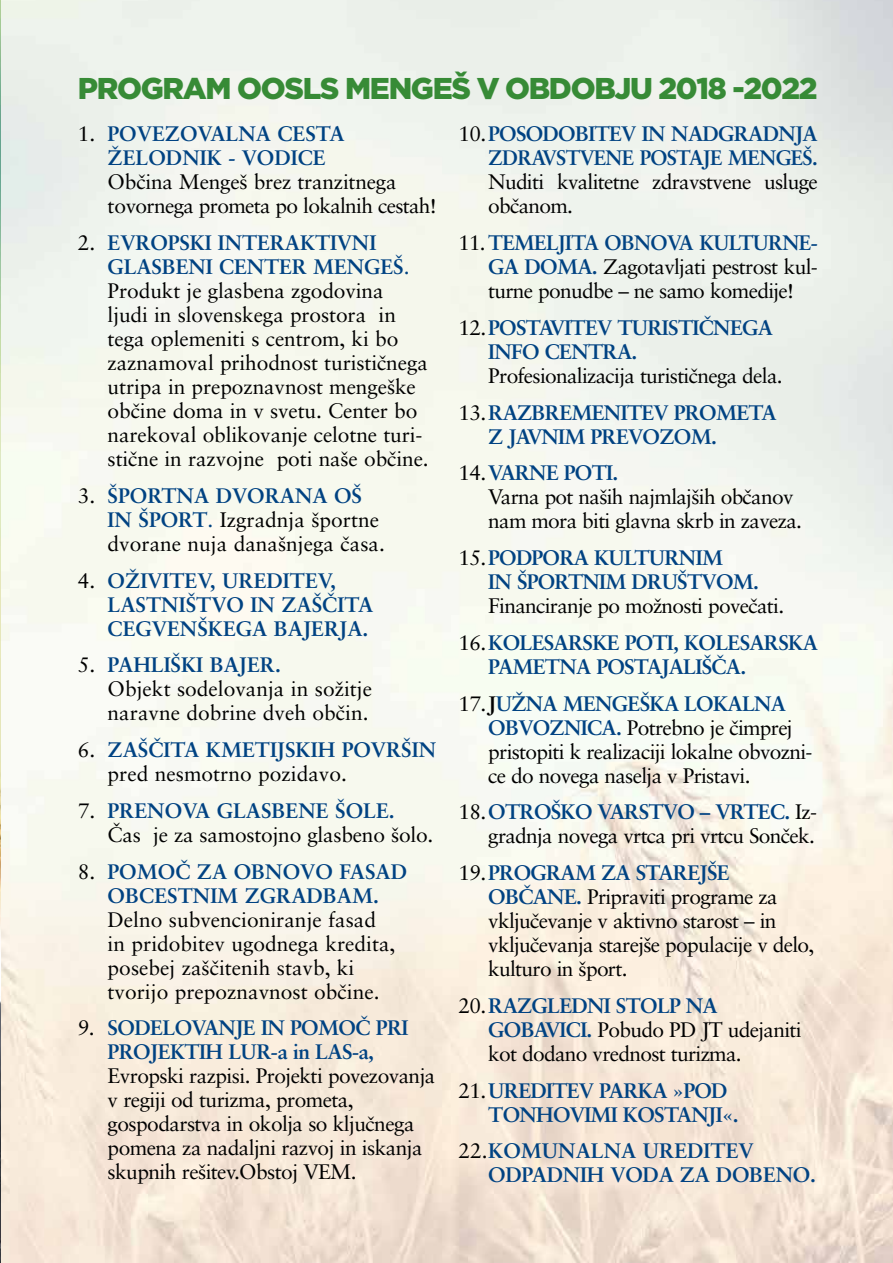
<style>
.page{position:relative;width:893px;height:1263px;background:#fff}
.page>*{position:absolute;margin:0;border:0;box-sizing:border-box;transform-origin:0 0}
.t1{font:900 30px "Gotham";letter-spacing:-.045em;color:#378b36}
.t2{font:21px/24px "SS Sabon";letter-spacing:-.03em;color:#000}
.t3{font:21px/24px "SS Sabon";color:#000}
.t4{font:700 21px/24px "SS Sabon";letter-spacing:-.035em;color:#004282}
.t5{font:21px/24px "SS Sabon";letter-spacing:-.005em;color:#000}
.t6{font:700 21px/24px "SS Sabon";color:#004282;text-align:center}
.t7{font:21px/24px "SS Sabon";letter-spacing:-.01em;color:#000}
.t8{font:700 21px/24px "SS Sabon";letter-spacing:-.01em;color:#004282}
.s1{font-weight:400;color:#000}
.s2{font-weight:700;color:#004282}
.s3{color:#004282}
.s4{color:#000}
</style>
<div class="page">
<img style="left:0;top:0;width:893px;height:1263px">
<h1 class="t1" style="left:78px;top:71px;width:741px">PROGRAM OOSLS MENGE© V OBDOBJU 2018 -2022</h1>
<p class="t6" style="left:78px;top:121px;width:268px"><span class="s1">1.</span> POVEZOVALNA CESTA @ELODNIK - VODICE</p>
<p class="t2" style="left:108px;top:170px;width:331px">Ob~ina Menge{ brez tranzitnega tovornega prometa po lokalnih cestah!</p>
<p class="t5" style="left:108px;top:230px;width:323px;text-indent:-30px">2. <span class="s2">EVROPSKI INTERAKTIVNI<br>GLASBENI CENTER MENGE[</span><span class="s3">.<br></span>Produkt je glasbena zgodovina ljudi in slovenskega prostora in tega oplemeniti s centrom, ki bo zaznamoval prihodnost turisti~nega utripa in prepoznavnost menge{ke ob~ine doma in v svetu. Center bo narekoval oblikovanje celotne turi&shy;sti~ne in razvojne poti na{e ob~ine.</p>
<p class="t3" style="left:108px;top:483px;width:279px;text-indent:-30px">3. <span class="s2">[PORTNA DVORANA O[<br>IN [PORT</span><span class="s3">.</span> Izgradnja {portne dvorane nuja dana{njega ~asa.</p>
<p class="t6" style="left:108px;top:568px;width:267px;text-align:left;text-indent:-30px"><span class="s1">4.</span> O@IVITEV, UREDITEV,<br>LASTNI[TVO IN ZA[^ITA<br>CEGVEN[KEGA BAJERJA.</p>
<p class="t3" style="left:108px;top:653px;width:266px;text-indent:-30px">5. <span class="s2">PAHLI[KI BAJER.<br></span>Objekt sodelovanja in so`itje naravne dobrine dveh ob~in.</p>
<p class="t3" style="left:108px;top:738px;width:330px;text-indent:-30px">6. <span class="s2">ZA[^ITA KMETIJSKIH POVR[IN </span>pred nesmotrno pozidavo.</p>
<p class="t7" style="left:108px;top:798px;width:327px;text-indent:-30px">7. <span class="s2">PRENOVA GLASBENE [OLE.<br></span>^as je za samostojno glasbeno {olo.</p>
<p class="t6" style="left:78px;top:859px;width:331px"><span class="s1">8.</span> POMO^ ZA OBNOVO FASAD<br>OBCESTNIM ZGRADBAM.</p>
<p class="t3" style="left:108px;top:907px;width:289px">Delno subvencioniranje fasad in pridobitev ugodnega kredita, posebej za{~itenih stavb, ki tvorijo prepoznavnost ob~ine.</p>
<p class="t4" style="left:78px;top:1016px;width:332px;text-align:center"><span class="s1">9.</span> SODELOVANJE IN POMO^ PRI<br>PROJEKTIH LUR-a in LAS-a,</p>
<p class="t2" style="left:108px;top:1064px;width:329px">Evropski razpisi. Projekti povezovanja v regiji od turizma, prometa, gospodarstva in okolja so klju~nega pomena za nadaljni razvoj in iskanja skupnih re{itev.Obstoj VEM.</p>
<p class="t4" style="left:458px;top:122px;width:361px;text-align:right"><span class="s1">10.</span>POSODOBITEV IN NADGRADNJA<br>ZDRAVSTVENE POSTAJE MENGE[.</p>
<p class="t2" style="left:488px;top:170px;width:331px">Nuditi kvalitetne zdravstvene usluge ob~anom.</p>
<p class="t2" style="left:488px;top:230px;width:331px;text-align:justify;text-indent:-30px">11. <span class="s2">TEMELJITA OBNOVA KULTURNE-GA DOMA.</span> Zagotavljati pestrost kul&shy;turne ponudbe – ne samo komedije!</p>
<p class="t4" style="left:488px;top:315px;width:286px;text-indent:-30px"><span class="s1">12.</span>POSTAVITEV TURISTI^NEGA<br>INFO CENTRA.</p>
<p class="t2" style="left:458px;top:357px;width:326px;line-height:36.8px;text-align:right">Profesionalizacija turisti~nega dela.<br>13.<span class="s2">RAZBREMENITEV PROMETA</span></p>
<p class="t4" style="left:458px;top:417px;width:260px;line-height:36.8px;text-indent:30px">Z JAVNIM PREVOZOM.<br><span class="s1">14.</span>VARNE POTI.</p>
<p class="t2" style="left:488px;top:485px;width:315px">Varna pot na{ih najmlaj{ih ob~anov nam mora biti glavna skrb in zaveza.</p>
<p class="t4" style="left:488px;top:545px;width:272px;text-indent:-30px"><span class="s1">15.</span>PODPORA KULTURNIM<br>IN [PORTNIM DRU[TVOM.</p>
<p class="t2" style="left:458px;top:587px;width:361px;line-height:36.8px;text-align:center">Financiranje po mo`nosti pove~ati.<br>16.<span class="s2">KOLESARSKE POTI, KOLESARSKA</span></p>
<p class="t4" style="left:458px;top:648px;width:329px;line-height:36.8px;text-align:center">PAMETNA POSTAJALI[^A.<br><span class="s1">17.</span><span class="s4">J</span>U@NA MENGE[KA LOKALNA</p>
<p class="t2" style="left:488px;top:715px;width:326px"><span class="s2">OBVOZNICA.</span> Potrebno je ~imprej pristopiti k realizaciji lokalne obvozni&shy;ce do novega naselja v Pristavi.</p>
<p class="t2" style="left:458px;top:800px;width:360px;text-align:right">18.<span class="s2">OTRO[KO VARSTVO – VRTEC.</span> Iz&shy;gradnja novega vrtca pri vrtcu Son~ek.</p>
<p class="t2" style="left:488px;top:861px;width:328px;text-indent:-30px">19.<span class="s2">PROGRAM ZA STAREJ[E<br>OB^ANE.</span> Pripraviti programe za vklju~evanje v aktivno starost – in vklju~evanja starej{e populacije v delo, kulturo in {port.</p>
<p class="t2" style="left:488px;top:993px;width:315px;text-indent:-30px">20.<span class="s2">RAZGLEDNI STOLP NA<br>GOBAVICI.</span> Pobudo PD JT udejaniti kot dodano vrednost turizma.</p>
<p class="t4" style="left:488px;top:1078px;width:252px;text-indent:-30px"><span class="s1">21.</span>UREDITEV PARKA »POD<br>TONHOVIMI KOSTANJI«.</p>
<p class="t8" style="left:488px;top:1139px;width:329px;text-indent:-30px"><span class="s1">22.</span>KOMUNALNA UREDITEV<br>ODPADNIH VODA ZA DOBENO.</p>
</div>
